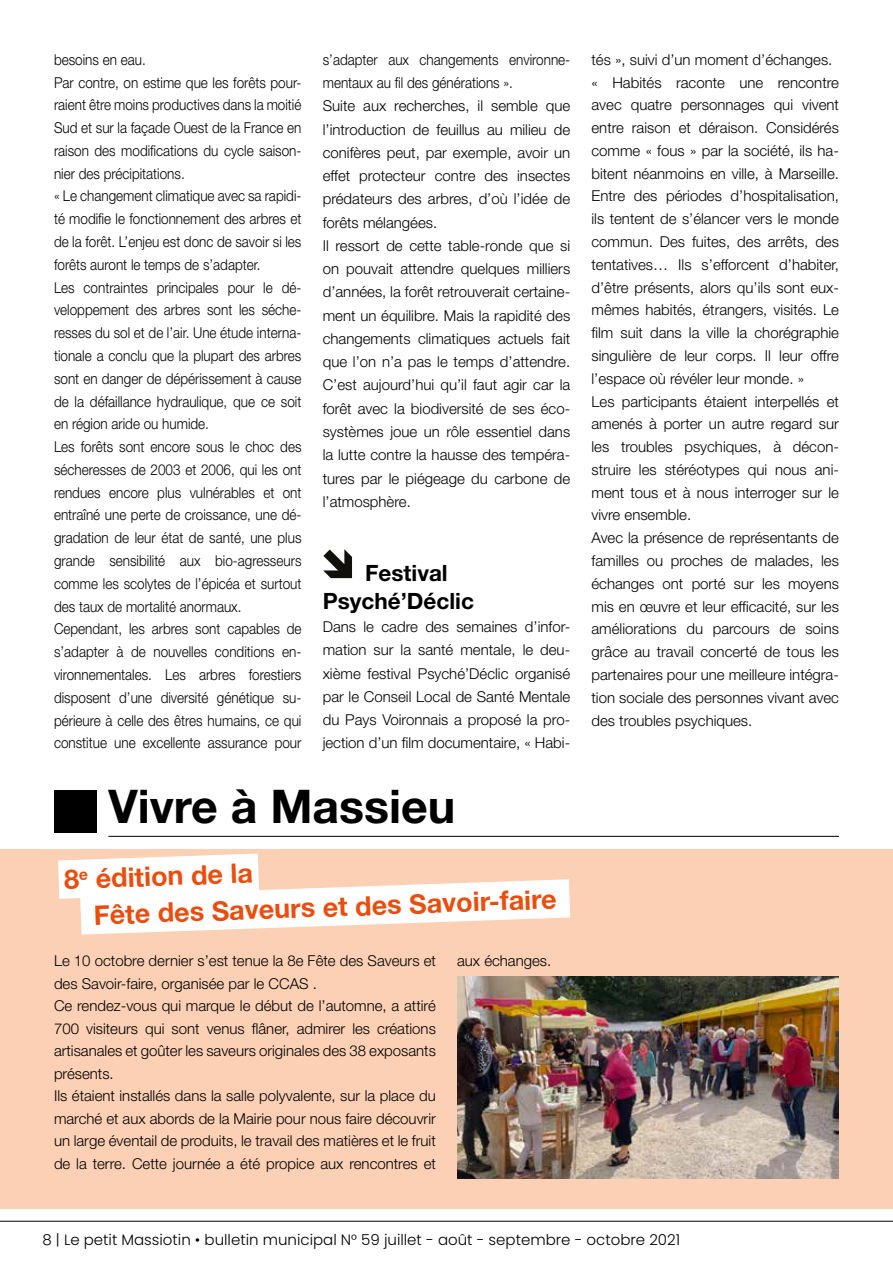
<style>
.page{position:relative;width:893px;height:1263px;background:#fff}
.page>*{position:absolute;margin:0;border:0;box-sizing:border-box;transform-origin:0 0}
.t1{font:700 46.5px "Helvetica Neue LT Std";color:#000}
.t2{font:700 27px/36.6px "Helvetica Neue LT Std";color:#e94e0f}
.t3{font:700 22.5px/27.8px "Helvetica Neue LT Std";color:#000}
.t4{font:300 15px/22.8px "Helvetica Neue LT Std";color:#000;scale:.9 1}
.t5{font:300 15px/22.8px "Helvetica Neue LT Std";color:#000}
.t6{font:300 15px "Poppins";color:#000}
</style>
<div class="page">
<hr style="left:0;top:1221px;width:893px;height:1px;background:#000">
<div style="left:0;top:849px;width:893px;height:360px;background:#fbd0b5"></div>
<hr style="left:108px;top:836px;width:731px;height:1px;background:#000">
<div style="left:54px;top:790px;width:43px;height:43px;background:#000"></div>
<svg style="left:58px;top:853px;width:512px;height:81px"></svg>
<img style="left:457px;top:976px;width:382px;height:202px">
<svg style="left:323px;top:549px;width:29px;height:29px"></svg>
<p class="t4" style="left:54px;top:48px;width:276px">besoins en eau.<br>Par contre, on estime que les forêts pour&shy;raient être moins productives dans la moitié Sud et sur la façade Ouest de la France en raison des modifications du cycle saison&shy;nier des précipitations.<br>« Le changement climatique avec sa rapidi&shy;té modifie le fonctionnement des arbres et de la forêt. L’enjeu est donc de savoir si les forêts auront le temps de s’adapter.<br>Les contraintes principales pour le dé&shy;veloppement des arbres sont les séche&shy;resses du sol et de l’air. Une étude interna&shy;tionale a conclu que la plupart des arbres sont en danger de dépérissement à cause de la défaillance hydraulique, que ce soit en région aride ou humide.<br>Les forêts sont encore sous le choc des sécheresses de 2003 et 2006, qui les ont rendues encore plus vulnérables et ont entraîné une perte de croissance, une dé&shy;gradation de leur état de santé, une plus grande sensibilité aux bio-agresseurs comme les scolytes de l’épicéa et surtout des taux de mortalité anormaux.<br>Cependant, les arbres sont capables de s’adapter à de nouvelles conditions en&shy;vironnementales. Les arbres forestiers disposent d’une diversité génétique su&shy;périeure à celle des êtres humains, ce qui constitue une excellente assurance pour</p>
<p class="t4" style="left:323px;top:47px;width:276px;line-height:23.2px">s’adapter aux changements environne&shy;mentaux au fil des générations ».<br>Suite aux recherches, il semble que l’introduction de feuillus au milieu de conifères peut, par exemple, avoir un effet protecteur contre des insectes prédateurs des arbres, d’où l’idée de forêts mélangées.<br>Il ressort de cette table-ronde que si on pouvait attendre quelques milliers d’années, la forêt retrouverait certaine&shy;ment un équilibre. Mais la rapidité des changements climatiques actuels fait que l’on n’a pas le temps d’attendre.<br>C’est aujourd’hui qu’il faut agir car la forêt avec la biodiversité de ses éco&shy;systèmes joue un rôle essentiel dans la lutte contre la hausse des tempéra&shy;tures par le piégeage du carbone de l’atmosphère.</p>
<h3 class="t3" style="left:323px;top:559px;width:153px;text-indent:43px">Festival<br>Psyché’Déclic</h3>
<p class="t5" style="left:323px;top:615px;width:249px;line-height:23.2px;text-align:justify">Dans le cadre des semaines d’infor&shy;mation sur la santé mentale, le deu&shy;xième festival Psyché’Déclic organisé par le Conseil Local de Santé Mentale du Pays Voironnais a proposé la pro&shy;jection d’un film documentaire, « Habi-</p>
<h1 class="t1" style="left:108px;top:778px;width:349px">Vivre à Massieu</h1>
<h2 class="t2" style="left:92px;top:859px;width:465px;text-indent:-28px;rotate:-2deg">8<sup>e</sup> édition de la<br>Fête des Saveurs et des Savoir-faire</h2>
<p class="t5" style="left:54px;top:949px;width:383px">Le 10 octobre dernier s’est tenue la 8e Fête des Saveurs et des Savoir-faire, organisée par le CCAS .<br>Ce rendez-vous qui marque le début de l’automne, a attiré 700 visiteurs qui sont venus flâner, admirer les créations artisanales et goûter les saveurs originales des 38 exposants présents.<br>Ils étaient installés dans la salle polyvalente, sur la place du marché et aux abords de la Mairie pour nous faire découvrir un large éventail de produits, le travail des matières et le fruit de la terre. Cette journée a été propice aux rencontres et</p>
<p class="t5" style="left:457px;top:949px;width:96px">aux échanges.</p>
<p class="t5" style="left:591px;top:48px;width:249px">tés », suivi d’un moment d’échanges. « Habités raconte une rencontre avec quatre personnages qui vivent entre raison et déraison. Considérés comme « fous » par la société, ils ha&shy;bitent néanmoins en ville, à Marseille.<br>Entre des périodes d’hospitalisation, ils tentent de s’élancer vers le monde commun. Des fuites, des arrêts, des tentatives… Ils s’efforcent d’habiter, d’être présents, alors qu’ils sont eux&shy;mêmes habités, étrangers, visités. Le film suit dans la ville la chorégraphie singulière de leur corps. Il leur offre l’espace où révéler leur monde. »<br>Les participants étaient interpellés et amenés à porter un autre regard sur les troubles psychiques, à décon&shy;struire les stéréotypes qui nous ani&shy;ment tous et à nous interroger sur le vivre ensemble.<br>Avec la présence de représentants de familles ou proches de malades, les échanges ont porté sur les moyens mis en œuvre et leur efficacité, sur les améliorations du parcours de soins grâce au travail concerté de tous les partenaires pour une meilleure intégra&shy;tion sociale des personnes vivant avec des troubles psychiques.</p>
<p class="t6" style="left:43px;top:1231px;width:639px">8 | Le petit Massiotin • bulletin municipal N° 59 juillet - août - septembre - octobre 2021</p>
</div>
